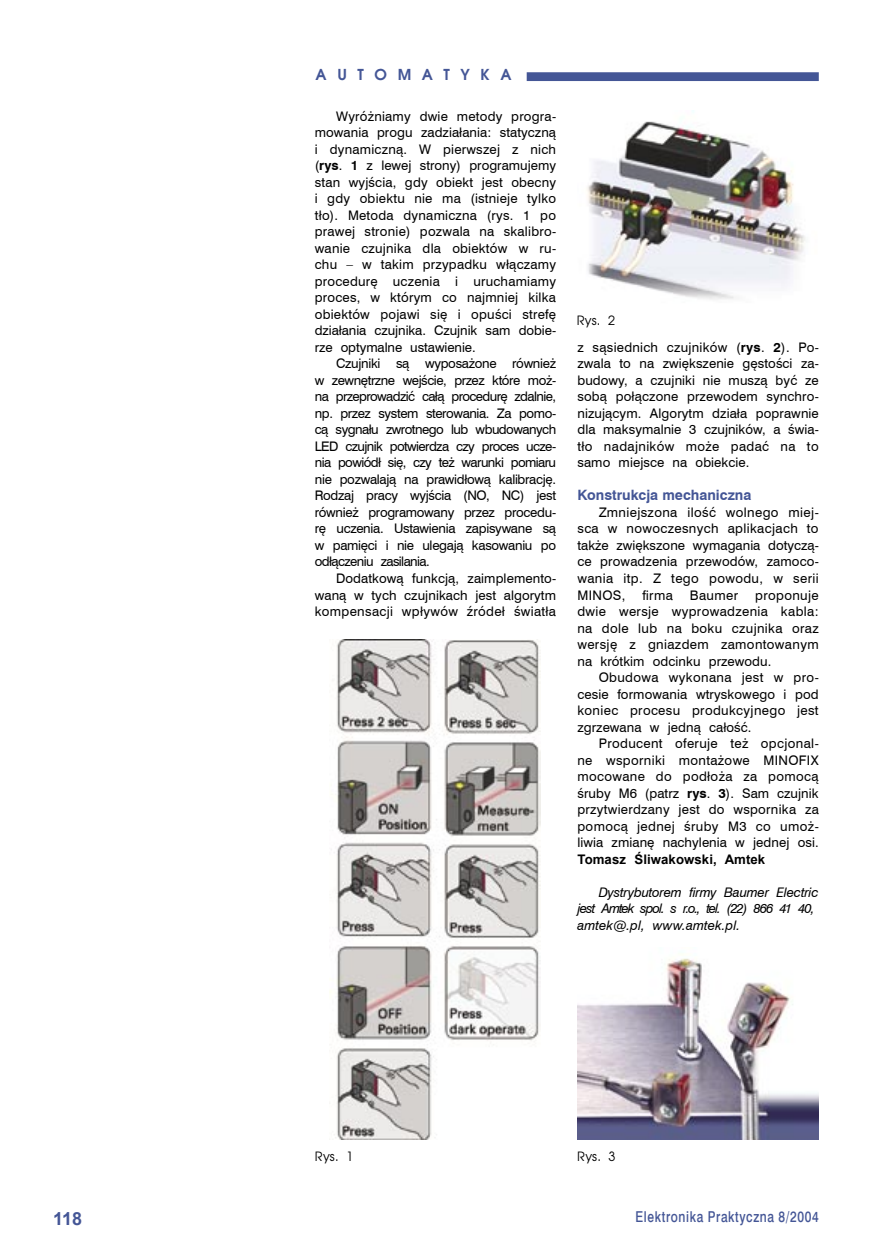
<style>
.page{position:relative;width:872px;height:1255px;background:#fff}
.page>*{position:absolute;margin:0;border:0;box-sizing:border-box;transform-origin:0 0}
.lnstrony{font:700 18px "Arial";color:#445696}
.elekprakt{font:15px "Swis 721 Md EU";letter-spacing:.05em;color:#445696;scale:.8 1}
.nagl_lewa_str{font:700 15px "Avalon";color:#445696}
.Head1{font:700 14.25px "Swiss 721 BT";color:#445696}
.Body_text{font:13.2px/16.5px "Swiss 721 BT";letter-spacing:.005em;color:#000;text-align:justify}
.Body_text-2{font:italic 13.2px/16.5px "Swiss 721 BT";letter-spacing:-.015em;color:#000}
.autor{font:700 13.2px "Arial";letter-spacing:.005em;color:#000}
.spis{font:12.75px "Avalon";letter-spacing:.02em;color:#000}
.s1{font-weight:700}
</style>
<div class="page">
<div style="left:527px;top:73px;width:291px;height:7px;background:#445696"></div>
<div style="left:526px;top:72px;width:292px;height:9px;border:2px solid #445696"></div>
<img style="left:329px;top:639px;width:211px;height:500px">
<img style="left:587px;top:111px;width:218px;height:189px">
<img style="left:577px;top:958px;width:241px;height:181px">
<p class="nagl_lewa_str" style="left:316px;top:65px;width:197px">A U T O M A T Y K A</p>
<p class="Body_text" style="left:315px;top:107px;width:243px;text-indent:21px">Wyróżniamy dwie metody progra&shy;mowania progu zadziałania: statyczną i dynamiczną. W pierwszej z nich (<span class="s1">rys</span>. <span class="s1">1</span> z lewej strony) programujemy stan wyjścia, gdy obiekt jest obecny i gdy obiektu nie ma (istnieje tylko tło). Metoda dynamiczna (rys. 1 po prawej stronie) pozwala na skalibro&shy;wanie czujnika dla obiektów w ru&shy;chu – w takim przypadku włączamy procedurę uczenia i uruchamiamy proces, w którym co najmniej kilka obiektów pojawi się i opuści strefę działania czujnika. Czujnik sam dobie&shy;rze optymalne ustawienie.</p>
<p class="Body_text" style="left:315px;top:355px;width:243px;text-indent:21px">Czujniki są wyposażone również w zewnętrzne wejście, przez które moż&shy;na przeprowadzić całą procedurę zdalnie, np. przez system sterowania. Za pomo&shy;cą sygnału zwrotnego lub wbudowanych LED czujnik potwierdza czy proces ucze&shy;nia powiódł się, czy też warunki pomiaru nie pozwalają na prawidłową kalibrację.<br>Rodzaj pracy wyjścia (NO, NC) jest również programowany przez procedu&shy;rę uczenia. Ustawienia zapisywane są w pamięci i nie ulegają kasowaniu po odłączeniu zasilania.</p>
<p class="Body_text" style="left:315px;top:569px;width:243px;text-indent:21px">Dodatkową funkcją, zaimplemento&shy;waną w tych czujnikach jest algorytm kompensacji wpływów źródeł światła</p>
<p class="spis" style="left:576px;top:313px;width:40px">Rys. 2</p>
<p class="Body_text" style="left:577px;top:338px;width:243px">z sąsiednich czujników (<span class="s1">rys</span>. <span class="s1">2</span>). Po&shy;zwala to na zwiększenie gęstości za&shy;budowy, a czujniki nie muszą być ze sobą połączone przewodem synchro&shy;nizującym. Algorytm działa poprawnie dla maksymalnie 3 czujników, a świa&shy;tło nadajników może padać na to samo miejsce na obiekcie.</p>
<p class="Head1" style="left:577px;top:485px;width:175px">Konstrukcja mechaniczna</p>
<p class="Body_text" style="left:577px;top:503px;width:243px;text-indent:21px">Zmniejszona ilość wolnego miej&shy;sca w nowoczesnych aplikacjach to także zwiększone wymagania dotyczą&shy;ce prowadzenia przewodów, zamoco&shy;wania itp. Z tego powodu, w serii MINOS,</p>
<p class="Body_text" style="left:642px;top:586px;width:32px">firma</p>
<p class="Body_text" style="left:690px;top:586px;width:50px">Baumer</p>
<p class="Body_text" style="left:577px;top:586px;width:243px;text-indent:178px">proponuje dwie wersje wyprowadzenia kabla: na dole lub na boku czujnika oraz wersję z gniazdem zamontowanym na krótkim odcinku przewodu.</p>
<p class="Body_text" style="left:577px;top:668px;width:243px;text-indent:21px">Obudowa wykonana jest w pro&shy;cesie formowania wtryskowego i pod koniec procesu produkcyjnego jest zgrzewana w jedną całość.</p>
<p class="Body_text" style="left:577px;top:734px;width:243px;text-indent:21px">Producent oferuje też opcjonal&shy;ne wsporniki montażowe MINOFIX mocowane do podłoża za pomocą śruby M6 (patrz <span class="s1">rys</span>. <span class="s1">3</span>). Sam czujnik przytwierdzany jest do wspornika za pomocą jednej śruby M3 co umoż&shy;liwia zmianę nachylenia w jednej osi.</p>
<p class="autor" style="left:577px;top:850px;width:189px">Tomasz Śliwakowski, Amtek</p>
<p class="Body_text-2" style="left:577px;top:883px;width:243px;text-indent:21px">Dystrybutorem firmy Baumer Electric jest Amtek spol. s r.o., tel. (22) 866 41 40, amtek@.pl, www.amtek.pl.</p>
<p class="spis" style="left:315px;top:1148px;width:40px">Rys. 1</p>
<p class="spis" style="left:577px;top:1148px;width:40px">Rys. 3</p>
<p class="lnstrony" style="left:53px;top:1206px;width:31px">118</p>
<p class="elekprakt" style="left:635px;top:1207px;width:230px">Elektronika Praktyczna 8/2004</p>
</div>
